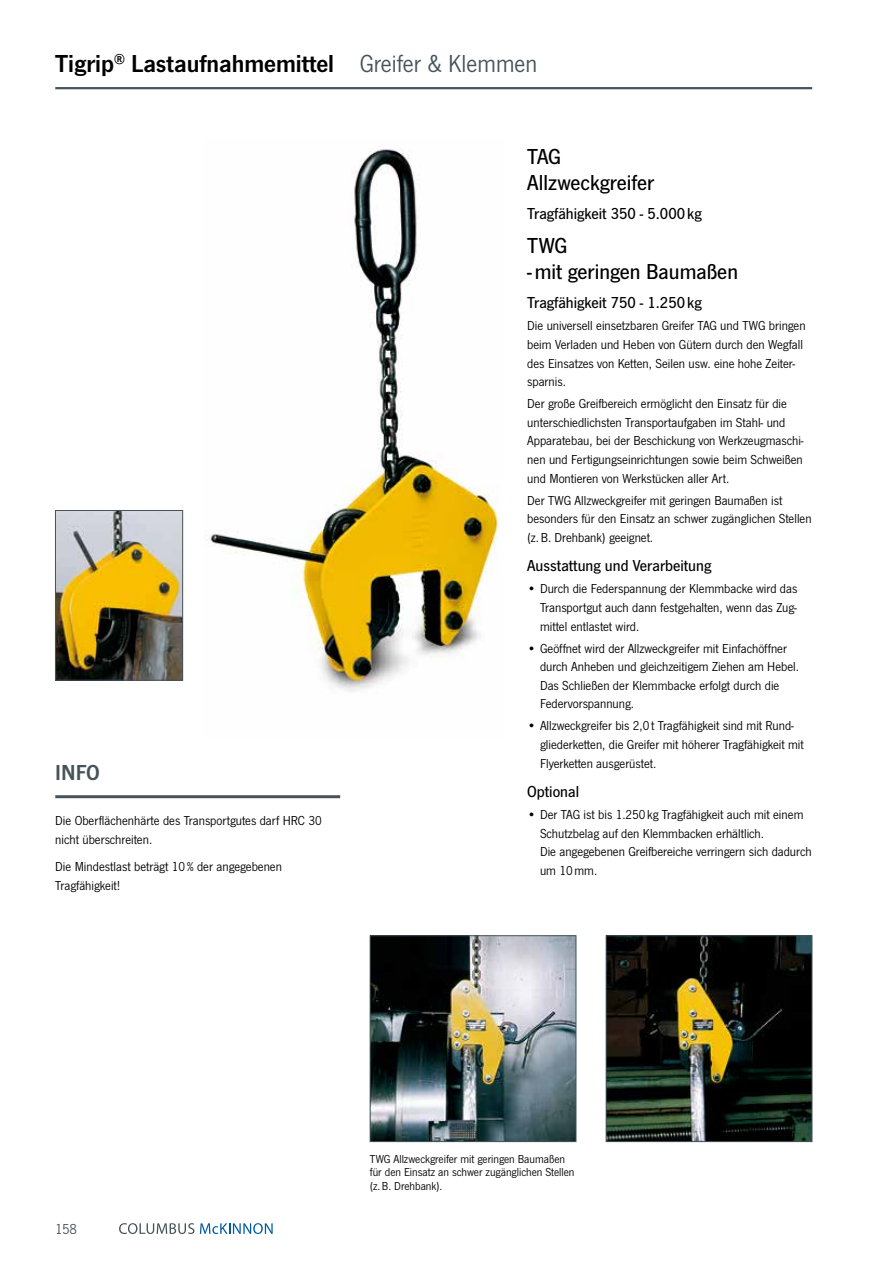
<style>
.page{position:relative;width:893px;height:1263px;background:#fff}
.page>*{position:absolute;margin:0;border:0;box-sizing:border-box;transform-origin:0 0}
.t1{font:25.5px "News Got Dem";color:#000}
.t2{font:500 22.5px/26.1px "News Got";color:#000}
.t3{font:22.5px "News Got Dem";color:#46535b}
.t4{font:500 16.5px "News Got";color:#000}
.t5{font:15px "News Got";color:#46535b}
.t6{font:13.5px/18.6px "News Got";color:#000}
.t7{font:12px/13.5px "News Got";color:#000}
.s1{font-family:"News Got";color:#46535b}
</style>
<div class="page">
<img style="left:55px;top:510px;width:128px;height:171px">
<img style="left:370px;top:935px;width:206px;height:207px">
<img style="left:606px;top:935px;width:206px;height:207px">
<img style="left:206px;top:149px;width:293px;height:544px">
<hr style="left:55px;top:87px;width:757px;height:2px;background:#46535b">
<svg style="left:119px;top:1223px;width:75px;height:11px"></svg>
<svg style="left:200px;top:1223px;width:73px;height:11px"></svg>
<hr style="left:55px;top:795px;width:285px;height:3px;background:#46535b">
<h1 class="t1" style="left:55px;top:49px;width:484px">Tigrip<sup>®</sup> Lastaufnahmemittel <span class="s1">Greifer &amp; Klemmen</span></h1>
<h2 class="t3" style="left:55px;top:760px;width:46px">INFO</h2>
<p class="t6" style="left:55px;top:812px;width:268px">Die Oberflächenhärte des Transportgutes darf HRC 30 nicht überschreiten.</p>
<p class="t6" style="left:55px;top:857px;width:228px">Die Mindestlast beträgt 10% der angegebenen<br>Tragfähigkeit!</p>
<h2 class="t2" style="left:527px;top:144px;width:128px">TAG<br>Allzweckgreifer</h2>
<p class="t4" style="left:527px;top:205px;width:176px">Tragfähigkeit 350 - 5.000kg</p>
<h2 class="t2" style="left:527px;top:232px;width:212px">TWG<br>-mit geringen Baumaßen</h2>
<p class="t4" style="left:527px;top:294px;width:176px">Tragfähigkeit 750 - 1.250kg</p>
<p class="t6" style="left:527px;top:317px;width:280px">Die universell einsetzbaren Greifer TAG und TWG bringen beim Verladen und Heben von Gütern durch den Wegfall des Einsatzes von Ketten, Seilen usw. eine hohe Zeiter&shy;sparnis.</p>
<p class="t6" style="left:527px;top:395px;width:278px">Der große Greifbereich ermöglicht den Einsatz für die unterschiedlichsten Transportaufgaben im Stahl- und Apparatebau, bei der Beschickung von Werkzeugmaschi&shy;nen und Fertigungseinrichtungen sowie beim Schweißen und Montieren von Werkstücken aller Art.</p>
<p class="t6" style="left:527px;top:491px;width:286px">Der TWG Allzweckgreifer mit geringen Baumaßen ist besonders für den Einsatz an schwer zugänglichen Stellen (z.B. Drehbank) geeignet.</p>
<p class="t4" style="left:527px;top:557px;width:186px">Ausstattung und Verarbeitung</p>
<p class="t6" style="left:540px;top:580px;width:259px;text-align:justify;text-indent:-13px">• Durch die Federspannung der Klemmbacke wird das Transportgut auch dann festgehalten, wenn das Zug&shy;mittel entlastet wird.</p>
<p class="t6" style="left:540px;top:639px;width:261px;text-indent:-13px">• Geöffnet wird der Allzweckgreifer mit Einfachöffner durch Anheben und gleichzeitigem Ziehen am Hebel.<br>Das Schließen der Klemmbacke erfolgt durch die Federvorspannung.</p>
<p class="t6" style="left:540px;top:717px;width:265px;text-indent:-13px">• Allzweckgreifer bis 2,0 t Tragfähigkeit sind mit Rund&shy;gliederketten, die Greifer mit höherer Tragfähigkeit mit<br>Flyerketten ausgerüstet.</p>
<p class="t4" style="left:527px;top:782px;width:53px">Optional</p>
<p class="t6" style="left:540px;top:805px;width:273px;text-indent:-13px">• Der TAG ist bis 1.250 kg Tragfähigkeit auch mit einem Schutzbelag auf den Klemmbacken erhältlich.<br>Die angegebenen Greifbereiche verringern sich dadurch um 10mm.</p>
<p class="t5" style="left:55px;top:1221px;width:23px">158</p>
<p class="t7" style="left:370px;top:1152px;width:206px">TWG Allzweckgreifer mit geringen Baumaßen für den Einsatz an schwer zugänglichen Stellen (z.B. Drehbank).</p>
</div>
